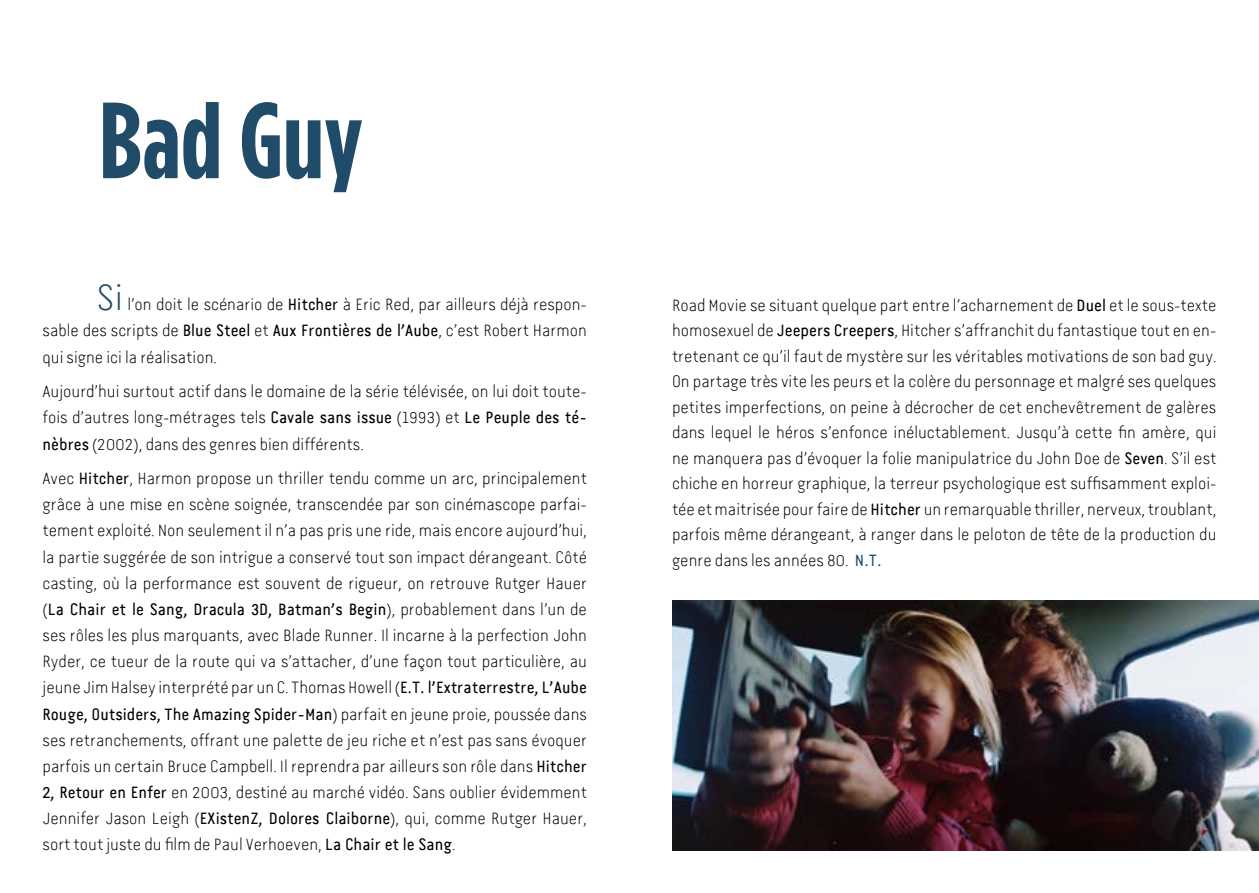
<style>
.page{position:relative;width:1259px;height:893px;background:#fff}
.page>*{position:absolute;margin:0;border:0;box-sizing:border-box;transform-origin:0 0}
.t1{font:700 108px "Gotham Condensed";color:#204b69}
.t2{font:300 16.5px/26.1px "Van Condensed Light LF";color:#000;text-align:justify}
.t3{font:16.5px "Van Condensed LF";color:#000}
.s1{font-size:36px;color:#204b69}
.s2{font-family:"Van Condensed LF";font-weight:400}
.s3{font-family:"Van Condensed Light LF";font-weight:300}
.s4{font-family:"Van Condensed LF";font-weight:400;color:#204b69}
</style>
<div class="page">
<img style="left:672px;top:600px;width:587px;height:250px">
<h1 class="t1" style="left:99px;top:80px;width:265px">Bad Guy</h1>
<p class="t2" style="left:43px;top:292px;width:546px;text-indent:54px"><span class="s1">Si</span> l’on doit le scénario de <span class="s2">Hitcher</span> à Eric Red, par ailleurs déjà respon&shy;sable des scripts de <span class="s2">Blue Steel</span> et <span class="s2">Aux Frontières de l’Aube</span>, c’est Robert Harmon qui signe ici la réalisation.</p>
<p class="t2" style="left:43px;top:379px;width:546px">Aujourd’hui surtout actif dans le domaine de la série télévisée, on lui doit toute&shy;fois d’autres long-métrages tels <span class="s2">Cavale sans issue</span> (1993) et <span class="s2">Le Peuple des té&shy;nèbres</span> (2002), dans des genres bien différents.</p>
<p class="t2" style="left:43px;top:466px;width:546px">Avec <span class="s2">Hitcher</span>, Harmon propose un thriller tendu comme un arc, principalement grâce à une mise en scène soignée, transcendée par son cinémascope parfai&shy;tement exploité. Non seulement il n’a pas pris une ride, mais encore aujourd’hui, la partie suggérée de son intrigue a conservé tout son impact dérangeant. Côté casting, où la performance est souvent de rigueur, on retrouve Rutger Hauer</p>
<p class="t3" style="left:43px;top:599px;width:546px"><span class="s3">(</span>La Chair et le Sang, Dracula 3D, Batman’s Begin<span class="s3">), probablement dans l’un de</span></p>
<p class="t2" style="left:43px;top:623px;width:546px">ses rôles les plus marquants, avec Blade Runner. Il incarne à la perfection John Ryder, ce tueur de la route qui va s’attacher, d’une façon tout particulière, au jeune Jim Halsey interprété par un C. Thomas Howell (<span class="s2">E.T. l’Extraterrestre, L’Aube</span></p>
<p class="t3" style="left:43px;top:704px;width:546px">Rouge, Outsiders, The Amazing Spider-Man<span class="s3">) parfait en jeune proie, poussée dans</span></p>
<p class="t2" style="left:43px;top:727px;width:546px">ses retranchements, offrant une palette de jeu riche et n’est pas sans évoquer parfois un certain Bruce Campbell. Il reprendra par ailleurs son rôle dans <span class="s2">Hitcher 2, Retour en Enfer</span> en 2003, destiné au marché vidéo. Sans oublier évidemment Jennifer Jason Leigh (<span class="s2">EXistenZ, Dolores Claiborne</span>), qui, comme Rutger Hauer, sort tout juste du film de Paul Verhoeven, <span class="s2">La Chair et le Sang</span>.</p>
<p class="t2" style="left:672px;top:293px;width:546px;line-height:25.5px">Road Movie se situant quelque part entre l’acharnement de <span class="s2">Duel</span> et le sous-texte homosexuel de <span class="s2">Jeepers Creepers</span>, Hitcher s’affranchit du fantastique tout en en&shy;tretenant ce qu’il faut de mystère sur les véritables motivations de son bad guy.<br>On partage très vite les peurs et la colère du personnage et malgré ses quelques petites imperfections, on peine à décrocher de cet enchevêtrement de galères dans lequel le héros s’enfonce inéluctablement. Jusqu’à cette fin amère, qui ne manquera pas d’évoquer la folie manipulatrice du John Doe de <span class="s2">Seven</span>. S’il est chiche en horreur graphique, la terreur psychologique est suffisamment exploi&shy;tée et maitrisée pour faire de <span class="s2">Hitcher</span> un remarquable thriller, nerveux, troublant, parfois même dérangeant, à ranger dans le peloton de tête de la production du genre dans les années 80. <span class="s4">N.T.</span></p>
</div>
